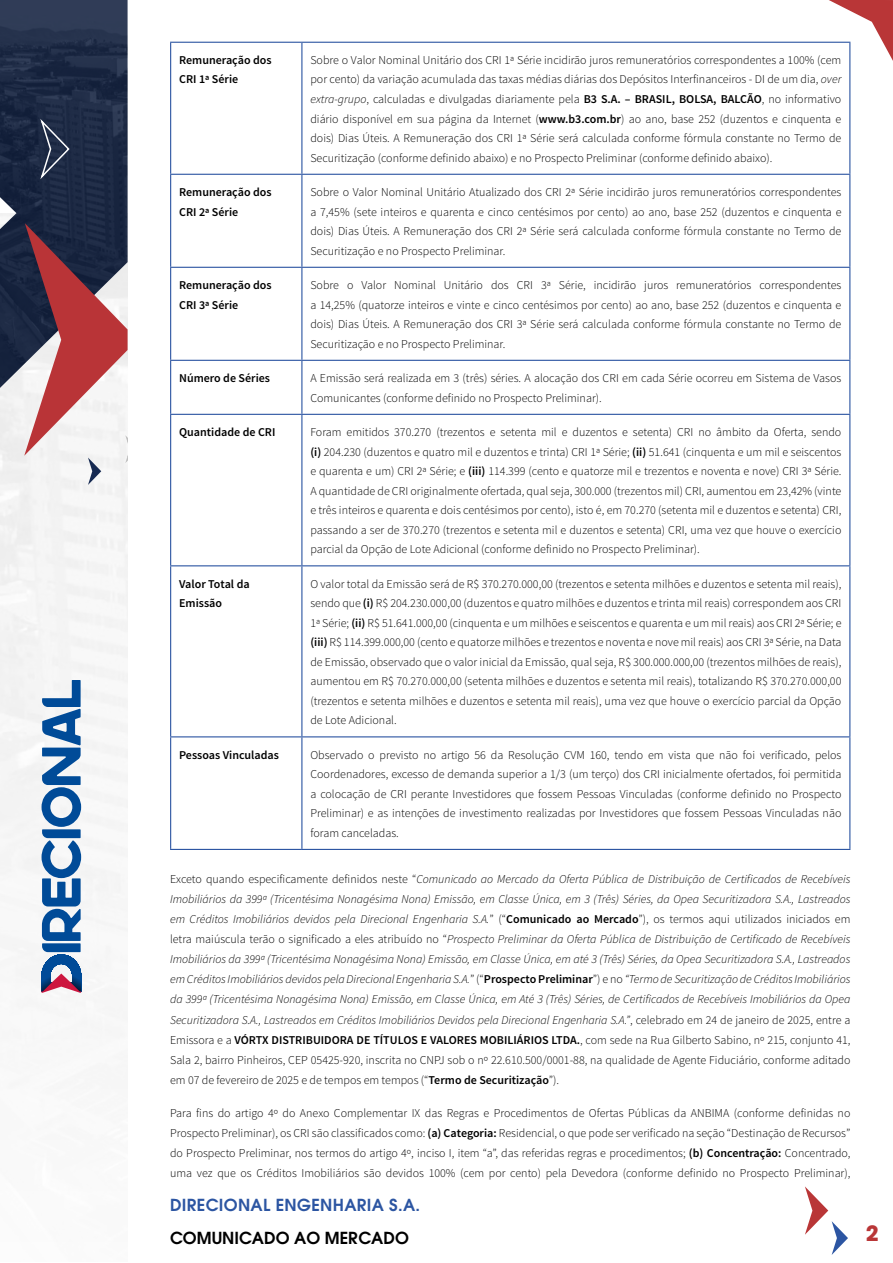
<style>
.page{position:relative;width:893px;height:1263px;background:#fff}
.page>*{position:absolute;margin:0;border:0;box-sizing:border-box;transform-origin:0 0}
.t1{font:700 21px "ITC Avant Garde Pro";color:#b93637}
.t2{font:600 16.5px "ITC Avant Garde Pro";letter-spacing:.02em;color:#2c55a2}
.t3{font:600 16.5px "ITC Avant Garde Pro";color:#000}
.t4{font:300 12px/19.5px "Source Sans Pro";color:#000;text-align:justify}
.t5{font:italic 300 12px/20.1px "Source Sans Pro";color:#000;text-align:justify}
.t6{font:600 12px/19.5px "Source Sans Pro";color:#000}
.s1{font-style:italic}
.s2{font-weight:600}
.s3{font-style:normal}
.s4{font-weight:600;font-style:normal}
</style>
<div class="page">
<svg style="left:828px;top:0;width:65px;height:64px"></svg>
<div style="left:0;top:423px;width:128px;height:570px;background:#f5f5f5"></div>
<img style="left:0;top:0;width:128px;height:423px">
<svg style="left:39px;top:119px;width:32px;height:63px;background:#343f57"></svg>
<svg style="left:24px;top:223px;width:104px;height:262px"></svg>
<svg style="left:41px;top:680px;width:40px;height:313px"></svg>
<svg style="left:805px;top:1186px;width:43px;height:69px"></svg>
<hr style="left:170px;top:42px;width:132px;height:1px;background:#2c55a2">
<hr style="left:170px;top:43px;width:1px;height:131px;background:#2c55a2">
<hr style="left:302px;top:42px;width:548px;height:1px;background:#2c55a2">
<hr style="left:301px;top:43px;width:1px;height:131px;background:#2c55a2">
<hr style="left:849px;top:43px;width:1px;height:131px;background:#2c55a2">
<hr style="left:170px;top:174px;width:132px;height:1px;background:#2c55a2">
<hr style="left:170px;top:175px;width:1px;height:92px;background:#2c55a2">
<hr style="left:302px;top:174px;width:548px;height:1px;background:#2c55a2">
<hr style="left:301px;top:175px;width:1px;height:92px;background:#2c55a2">
<hr style="left:849px;top:175px;width:1px;height:92px;background:#2c55a2">
<hr style="left:170px;top:267px;width:132px;height:1px;background:#2c55a2">
<hr style="left:170px;top:268px;width:1px;height:92px;background:#2c55a2">
<hr style="left:302px;top:267px;width:548px;height:1px;background:#2c55a2">
<hr style="left:301px;top:268px;width:1px;height:92px;background:#2c55a2">
<hr style="left:849px;top:268px;width:1px;height:92px;background:#2c55a2">
<hr style="left:170px;top:360px;width:132px;height:1px;background:#2c55a2">
<hr style="left:170px;top:361px;width:1px;height:53px;background:#2c55a2">
<hr style="left:302px;top:360px;width:548px;height:1px;background:#2c55a2">
<hr style="left:301px;top:361px;width:1px;height:53px;background:#2c55a2">
<hr style="left:849px;top:361px;width:1px;height:53px;background:#2c55a2">
<hr style="left:170px;top:414px;width:132px;height:1px;background:#2c55a2">
<hr style="left:170px;top:415px;width:1px;height:150px;background:#2c55a2">
<hr style="left:302px;top:414px;width:548px;height:1px;background:#2c55a2">
<hr style="left:301px;top:415px;width:1px;height:150px;background:#2c55a2">
<hr style="left:849px;top:415px;width:1px;height:150px;background:#2c55a2">
<hr style="left:170px;top:565px;width:132px;height:1px;background:#2c55a2">
<hr style="left:170px;top:566px;width:1px;height:170px;background:#2c55a2">
<hr style="left:302px;top:565px;width:548px;height:1px;background:#2c55a2">
<hr style="left:301px;top:566px;width:1px;height:170px;background:#2c55a2">
<hr style="left:849px;top:566px;width:1px;height:170px;background:#2c55a2">
<hr style="left:170px;top:736px;width:132px;height:1px;background:#2c55a2">
<hr style="left:170px;top:737px;width:1px;height:112px;background:#2c55a2">
<hr style="left:302px;top:736px;width:548px;height:1px;background:#2c55a2">
<hr style="left:301px;top:737px;width:1px;height:112px;background:#2c55a2">
<hr style="left:849px;top:737px;width:1px;height:112px;background:#2c55a2">
<hr style="left:170px;top:849px;width:132px;height:1px;background:#2c55a2">
<hr style="left:302px;top:849px;width:548px;height:1px;background:#2c55a2">
<p class="t6" style="left:179px;top:51px;width:94px">Remuneração dos<br>CRI 1ª Série</p>
<p class="t4" style="left:310px;top:50px;width:533px">Sobre o Valor Nominal Unitário dos CRI 1ª Série incidirão juros remuneratórios correspondentes a 100% (cem por cento) da variação acumulada das taxas médias diárias dos Depósitos Interfinanceiros - DI de um dia, <span class="s1">over extra-grupo</span>, calculadas e divulgadas diariamente pela <span class="s2">B3 S.A. – BRASIL, BOLSA, BALCÃO</span>, no informativo diário disponível em sua página da Internet (<span class="s2">www.b3.com.br</span>) ao ano, base 252 (duzentos e cinquenta e dois) Dias Úteis. A Remuneração dos CRI 1ª Série será calculada conforme fórmula constante no Termo de Securitização (conforme definido abaixo) e no Prospecto Preliminar (conforme definido abaixo).</p>
<p class="t6" style="left:179px;top:183px;width:94px">Remuneração dos<br>CRI 2ª Série</p>
<p class="t4" style="left:310px;top:182px;width:533px">Sobre o Valor Nominal Unitário Atualizado dos CRI 2ª Série incidirão juros remuneratórios correspondentes a 7,45% (sete inteiros e quarenta e cinco centésimos por cento) ao ano, base 252 (duzentos e cinquenta e dois) Dias Úteis. A Remuneração dos CRI 2ª Série será calculada conforme fórmula constante no Termo de Securitização e no Prospecto Preliminar.</p>
<p class="t6" style="left:179px;top:276px;width:94px">Remuneração dos<br>CRI 3ª Série</p>
<p class="t4" style="left:310px;top:275px;width:533px">Sobre o Valor Nominal Unitário dos CRI 3ª Série, incidirão juros remuneratórios correspondentes a 14,25% (quatorze inteiros e vinte e cinco centésimos por cento) ao ano, base 252 (duzentos e cinquenta e dois) Dias Úteis. A Remuneração dos CRI 3ª Série será calculada conforme fórmula constante no Termo de Securitização e no Prospecto Preliminar.</p>
<p class="t6" style="left:179px;top:369px;width:92px">Número de Séries</p>
<p class="t4" style="left:310px;top:368px;width:532px">A Emissão será realizada em 3 (três) séries. A alocação dos CRI em cada Série ocorreu em Sistema de Vasos<br>Comunicantes (conforme definido no Prospecto Preliminar).</p>
<p class="t6" style="left:179px;top:423px;width:98px">Quantidade de CRI</p>
<p class="t4" style="left:310px;top:422px;width:533px">Foram emitidos 370.270 (trezentos e setenta mil e duzentos e setenta) CRI no âmbito da Oferta, sendo <span class="s2">(i)</span> 204.230 (duzentos e quatro mil e duzentos e trinta) CRI 1ª Série; <span class="s2">(ii)</span> 51.641 (cinquenta e um mil e seiscentos e quarenta e um) CRI 2ª Série; e <span class="s2">(iii)</span> 114.399 (cento e quatorze mil e trezentos e noventa e nove) CRI 3ª Série.<br>A quantidade de CRI originalmente ofertada, qual seja, 300.000 (trezentos mil) CRI, aumentou em 23,42% (vinte e três inteiros e quarenta e dois centésimos por cento), isto é, em 70.270 (setenta mil e duzentos e setenta) CRI, passando a ser de 370.270 (trezentos e setenta mil e duzentos e setenta) CRI, uma vez que houve o exercício parcial da Opção de Lote Adicional (conforme definido no Prospecto Preliminar).</p>
<p class="t6" style="left:179px;top:574px;width:72px">Valor Total da<br>Emissão</p>
<p class="t4" style="left:310px;top:574px;width:533px">O valor total da Emissão será de R$ 370.270.000,00 (trezentos e setenta milhões e duzentos e setenta mil reais), sendo que <span class="s2">(i)</span> R$ 204.230.000,00 (duzentos e quatro milhões e duzentos e trinta mil reais) correspondem aos CRI 1ª Série; <span class="s2">(ii)</span> R$ 51.641.000,00 (cinquenta e um milhões e seiscentos e quarenta e um mil reais) aos CRI 2ª Série; e <span class="s2">(iii)</span> R$ 114.399.000,00 (cento e quatorze milhões e trezentos e noventa e nove mil reais) aos CRI 3ª Série, na Data de Emissão, observado que o valor inicial da Emissão, qual seja, R$ 300.000.000,00 (trezentos milhões de reais), aumentou em R$ 70.270.000,00 (setenta milhões e duzentos e setenta mil reais), totalizando R$ 370.270.000,00 (trezentos e setenta milhões e duzentos e setenta mil reais), uma vez que houve o exercício parcial da Opção de Lote Adicional.</p>
<p class="t6" style="left:179px;top:745px;width:101px">Pessoas Vinculadas</p>
<p class="t4" style="left:310px;top:745px;width:533px">Observado o previsto no artigo 56 da Resolução CVM 160, tendo em vista que não foi verificado, pelos Coordenadores, excesso de demanda superior a 1/3 (um terço) dos CRI inicialmente ofertados, foi permitida a colocação de CRI perante Investidores que fossem Pessoas Vinculadas (conforme definido no Prospecto Preliminar) e as intenções de investimento realizadas por Investidores que fossem Pessoas Vinculadas não foram canceladas.</p>
<p class="t5" style="left:170px;top:869px;width:682px"><span class="s3">Exceto quando especificamente definidos neste “</span>Comunicado ao Mercado da Oferta Pública de Distribuição de Certificados de Recebíveis Imobiliários da 399ª (Tricentésima Nonagésima Nona) Emissão, em Classe Única, em 3 (Três) Séries, da Opea Securitizadora S.A., Lastreados em Créditos Imobiliários devidos pela Direcional Engenharia S.A.<span class="s3">” (“</span><span class="s4">Comunicado ao Mercado</span><span class="s3">”), os termos aqui utilizados iniciados em letra maiúscula terão o significado a eles atribuído no “</span>Prospecto Preliminar da Oferta Pública de Distribuição de Certificado de Recebíveis Imobiliários da 399ª (Tricentésima Nonagésima Nona) Emissão, em Classe Única, em até 3 (Três) Séries, da Opea Securitizadora S.A., Lastreados em Créditos Imobiliários devidos pela Direcional Engenharia S.A.<span class="s3">” (“</span><span class="s4">Prospecto Preliminar</span><span class="s3">”) e no</span> “Termo de Securitização de Créditos Imobiliários da 399ª (Tricentésima Nonagésima Nona) Emissão, em Classe Única, em Até 3 (Três) Séries, de Certificados de Recebíveis Imobiliários da Opea Securitizadora S.A., Lastreados em Créditos Imobiliários Devidos pela Direcional Engenharia S.A.”<span class="s3">, celebrado em 24 de janeiro de 2025, entre a Emissora e a</span> <span class="s4">VÓRTX DISTRIBUIDORA DE TÍTULOS E VALORES MOBILIÁRIOS LTDA.</span><span class="s3">, com sede na Rua Gilberto Sabino, nº 215, conjunto 41, Sala 2, bairro Pinheiros, CEP 05425-920, inscrita no CNPJ sob o nº 22.610.500/0001-88, na qualidade de Agente Fiduciário, conforme aditado em 07 de fevereiro de 2025 e de tempos em tempos (“</span><span class="s4">Termo de Securitização</span><span class="s3">”).</span></p>
<p class="t4" style="left:170px;top:1103px;width:682px;line-height:20.1px">Para fins do artigo 4º do Anexo Complementar IX das Regras e Procedimentos de Ofertas Públicas da ANBIMA (conforme definidas no Prospecto Preliminar), os CRI são classificados como: <span class="s2">(a) Categoria:</span> Residencial, o que pode ser verificado na seção “Destinação de Recursos” do Prospecto Preliminar, nos termos do artigo 4º, inciso I, item “a”, das referidas regras e procedimentos; <span class="s2">(b) Concentração:</span> Concentrado, uma vez que os Créditos Imobiliários são devidos 100% (cem por cento) pela Devedora (conforme definido no Prospecto Preliminar),</p>
<h2 class="t2" style="left:170px;top:1194px;width:252px">DIRECIONAL ENGENHARIA S.A.</h2>
<h2 class="t3" style="left:170px;top:1227px;width:240px">COMUNICADO AO MERCADO</h2>
<h1 class="t1" style="left:866px;top:1219px;width:14px">2</h1>
</div>
